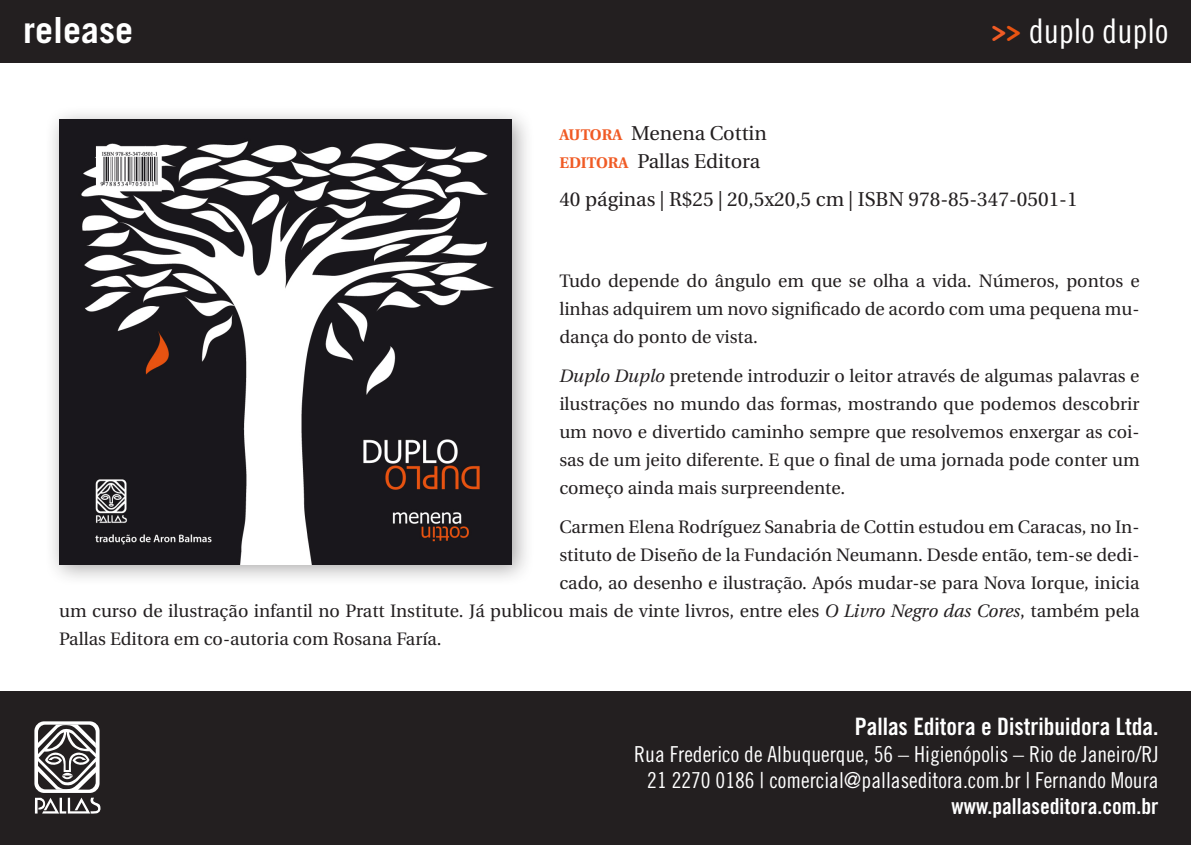
<style>
.page{position:relative;width:1191px;height:845px;background:#fff}
.page>*{position:absolute;margin:0;border:0;box-sizing:border-box;transform-origin:0 0}
.t1{font:700 36px "Trade Gothic";color:#fff}
.t2{font:34px "Trade Gothic Cond Eighteen";color:#fff}
.t3{font:24px "Trade Gothic Bold Cond Twenty";color:#fff}
.t4{font:22px "Trade Gothic Cond Eighteen";color:#fff}
.t5{font:22px "Trade Gothic Bold Cond Twenty";color:#fff}
.t6{font:20px "Utopia";color:#231f20}
.t7{font:18px/28px "Utopia";color:#231f20;text-align:justify}
.s1{font-family:"Westminster";font-size:36px;color:#f05b25}
.s2{font-family:"Westminster";font-size:36px;color:#e85311}
.s3{font-weight:700;font-size:15.4px;color:#f05b25}
.s4{font-style:italic}
</style>
<div class="page">
<div style="left:0;top:0;width:1191px;height:62px;background:#231f20"></div>
<div style="left:0;top:692px;width:1191px;height:153px;background:#231f20"></div>
<svg style="left:34px;top:721px;width:67px;height:92px"></svg>
<div style="left:43px;top:104px;width:491px;height:482px;background:#231f20;opacity:.4"></div>
<img style="left:59px;top:119px;width:452px;height:445px">
<p class="t1" style="left:23px;top:8px;width:111px">release</p>
<p class="t2" style="left:991px;top:11px;width:178px"><span class="s1">&gt;</span><span class="s2">&gt;</span> duplo duplo</p>
<p class="t6" style="left:559px;top:122px;width:209px"><span class="s3">AUTORA</span> Menena Cottin</p>
<p class="t6" style="left:559px;top:150px;width:202px"><span class="s3">EDITORA</span> Pallas Editora</p>
<p class="t6" style="left:559px;top:188px;width:520px">40 páginas | R$25 | 20,5x20,5 cm | ISBN 978-85-347-0501-1</p>
<p class="t7" style="left:559px;top:267px;width:582px">Tudo depende do ângulo em que se olha a vida. Números, pontos e linhas adquirem um novo significado de acordo com uma pequena mu&shy;dança do ponto de vista.</p>
<p class="t7" style="left:559px;top:362px;width:582px"><span class="s4">Duplo Duplo</span> pretende introduzir o leitor através de algumas palavras e ilustrações no mundo das formas, mostrando que podemos descobrir um novo e divertido caminho sempre que resolvemos enxergar as coi&shy;sas de um jeito diferente. E que o final de uma jornada pode conter um começo ainda mais surpreendente.</p>
<p class="t7" style="left:559px;top:513px;width:581px">Carmen Elena Rodríguez Sanabria de Cottin estudou em Caracas, no In-</p>
<p class="t7" style="left:559px;top:541px;width:581px">stituto de Diseño de la Fundación Neumann. Desde então, tem-se dedi-</p>
<p class="t7" style="left:559px;top:569px;width:582px">cado, ao desenho e ilustração. Após mudar-se para Nova Iorque, inicia</p>
<p class="t7" style="left:59px;top:597px;width:1081px">um curso de ilustração infantil no Pratt Institute. Já publicou mais de vinte livros, entre eles <span class="s4">O Livro Negro das Cores</span>, também pela</p>
<p class="t7" style="left:59px;top:625px;width:384px">Pallas Editora em co-autoria com Rosana Faría.</p>
<p class="t3" style="left:854px;top:712px;width:305px">Pallas Editora e Distribuidora Ltda.</p>
<p class="t4" style="left:634px;top:740px;width:526px">Rua Frederico de Albuquerque, 56 – Higienópolis – Rio de Janeiro/RJ</p>
<p class="t4" style="left:647px;top:767px;width:513px">21 2270 0186 | comercial@pallaseditora.com.br | Fernando Moura</p>
<p class="t5" style="left:951px;top:793px;width:208px">www.pallaseditora.com.br</p>
</div>
